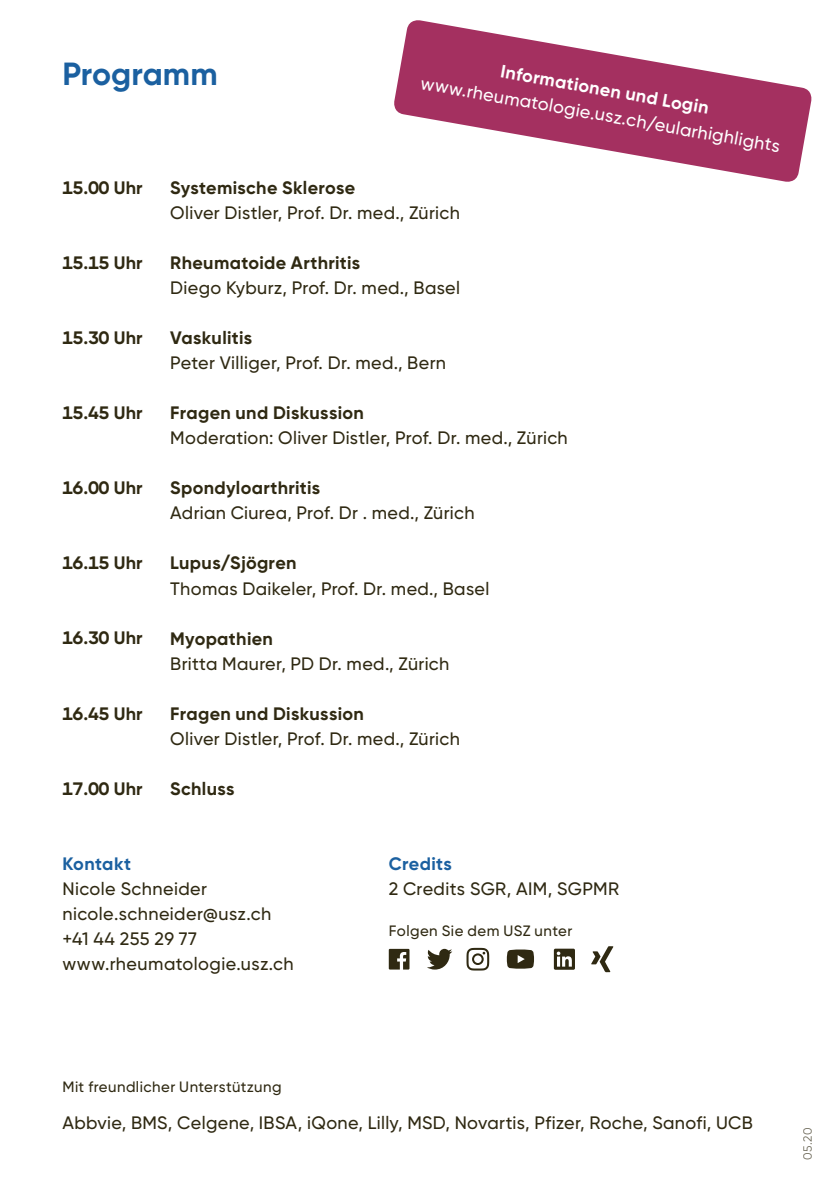
<style>
.page{position:relative;width:840px;height:1191px;background:#fff}
.page>*{position:absolute;margin:0;border:0;box-sizing:border-box;transform-origin:0 0}
.t1{font:700 32px "USZ Gilroy";color:#1b60a0}
.t2{font:500 18px/25px "USZ Gilroy";letter-spacing:.02em;color:#2f2912}
.t3{font:700 18px "USZ Gilroy";letter-spacing:.015em;color:#2f2912}
.t4{font:500 18px "USZ Gilroy";color:#fff}
.t5{font:700 18px "USZ Gilroy";color:#fff}
.t6{font:700 18px "USZ Gilroy";letter-spacing:.02em;color:#1b60a0}
.t7{font:500 15px "USZ Gilroy";letter-spacing:.03em;color:#2f2912}
.t8{font:12px "USZ Gilroy";color:#2f2912}
</style>
<div class="page">
<svg style="left:591px;top:946px;width:22px;height:26px"></svg>
<svg style="left:388px;top:949px;width:21px;height:20px"></svg>
<svg style="left:466px;top:948px;width:23px;height:22px"></svg>
<svg style="left:553px;top:948px;width:21px;height:21px"></svg>
<svg style="left:506px;top:949px;width:27px;height:19px"></svg>
<svg style="left:427px;top:948px;width:25px;height:21px"></svg>
<svg style="left:394px;top:20px;width:418px;height:162px;fill:#a43060"></svg>
<h1 class="t1" style="left:62px;top:54px;width:157px">Programm</h1>
<p class="t5" style="left:502px;top:60px;width:212px;rotate:10deg">Informationen und Login</p>
<p class="t4" style="left:422px;top:72px;width:366px;rotate:10deg">www.rheumatologie.usz.ch/eularhighlights</p>
<p class="t3" style="left:62px;top:177px;width:82px">15.00 Uhr</p>
<p class="t3" style="left:62px;top:252px;width:82px">15.15 Uhr</p>
<p class="t3" style="left:62px;top:327px;width:82px">15.30 Uhr</p>
<p class="t3" style="left:62px;top:402px;width:82px">15.45 Uhr</p>
<p class="t3" style="left:62px;top:477px;width:82px">16.00 Uhr</p>
<p class="t3" style="left:62px;top:552px;width:82px">16.15 Uhr</p>
<p class="t3" style="left:62px;top:627px;width:82px">16.30 Uhr</p>
<p class="t3" style="left:62px;top:702px;width:82px">16.45 Uhr</p>
<p class="t3" style="left:62px;top:777px;width:82px">17.00 Uhr</p>
<p class="t3" style="left:170px;top:177px;width:186px">Systemische Sklerose</p>
<p class="t2" style="left:170px;top:200px;width:291px">Oliver Distler, Prof. Dr. med., Zürich</p>
<p class="t3" style="left:170px;top:252px;width:191px">Rheumatoide Arthritis</p>
<p class="t2" style="left:170px;top:275px;width:291px">Diego Kyburz, Prof. Dr. med., Basel</p>
<p class="t3" style="left:170px;top:327px;width:83px">Vaskulitis</p>
<p class="t2" style="left:170px;top:350px;width:277px">Peter Villiger, Prof. Dr. med., Bern</p>
<p class="t3" style="left:170px;top:402px;width:195px">Fragen und Diskussion</p>
<p class="t2" style="left:170px;top:425px;width:399px">Moderation: Oliver Distler, Prof. Dr. med., Zürich</p>
<p class="t3" style="left:170px;top:477px;width:151px">Spondyloarthritis</p>
<p class="t2" style="left:170px;top:500px;width:305px">Adrian Ciurea, Prof. Dr . med., Zürich</p>
<p class="t3" style="left:170px;top:552px;width:128px">Lupus/Sjögren</p>
<p class="t2" style="left:170px;top:575px;width:320px">Thomas Daikeler, Prof. Dr. med., Basel</p>
<p class="t3" style="left:170px;top:627px;width:104px">Myopathien</p>
<p class="t2" style="left:170px;top:650px;width:280px">Britta Maurer, PD Dr. med., Zürich</p>
<p class="t3" style="left:170px;top:702px;width:195px">Fragen und Diskussion</p>
<p class="t2" style="left:170px;top:725px;width:291px">Oliver Distler, Prof. Dr. med., Zürich</p>
<p class="t3" style="left:170px;top:777px;width:66px">Schluss</p>
<p class="t6" style="left:62px;top:852px;width:70px">Kontakt</p>
<p class="t2" style="left:62px;top:875px;width:233px">Nicole Schneider nicole.schneider@usz.ch +41 44 255 29 77 www.rheumatologie.usz.ch</p>
<p class="t6" style="left:388px;top:852px;width:65px">Credits</p>
<p class="t2" style="left:388px;top:875px;width:232px">2 Credits SGR, AIM, SGPMR</p>
<p class="t7" style="left:388px;top:921px;width:185px">Folgen Sie dem USZ unter</p>
<p class="t7" style="left:62px;top:1077px;width:220px">Mit freundlicher Unterstützung</p>
<p class="t2" style="left:62px;top:1109px;width:691px">Abbvie, BMS, Celgene, IBSA, iQone, Lilly, MSD, Novartis, Pfizer, Roche, Sanofi, UCB</p>
<p class="t8" style="left:799px;top:1159px;width:34px;rotate:-90deg">05.20</p>
</div>
